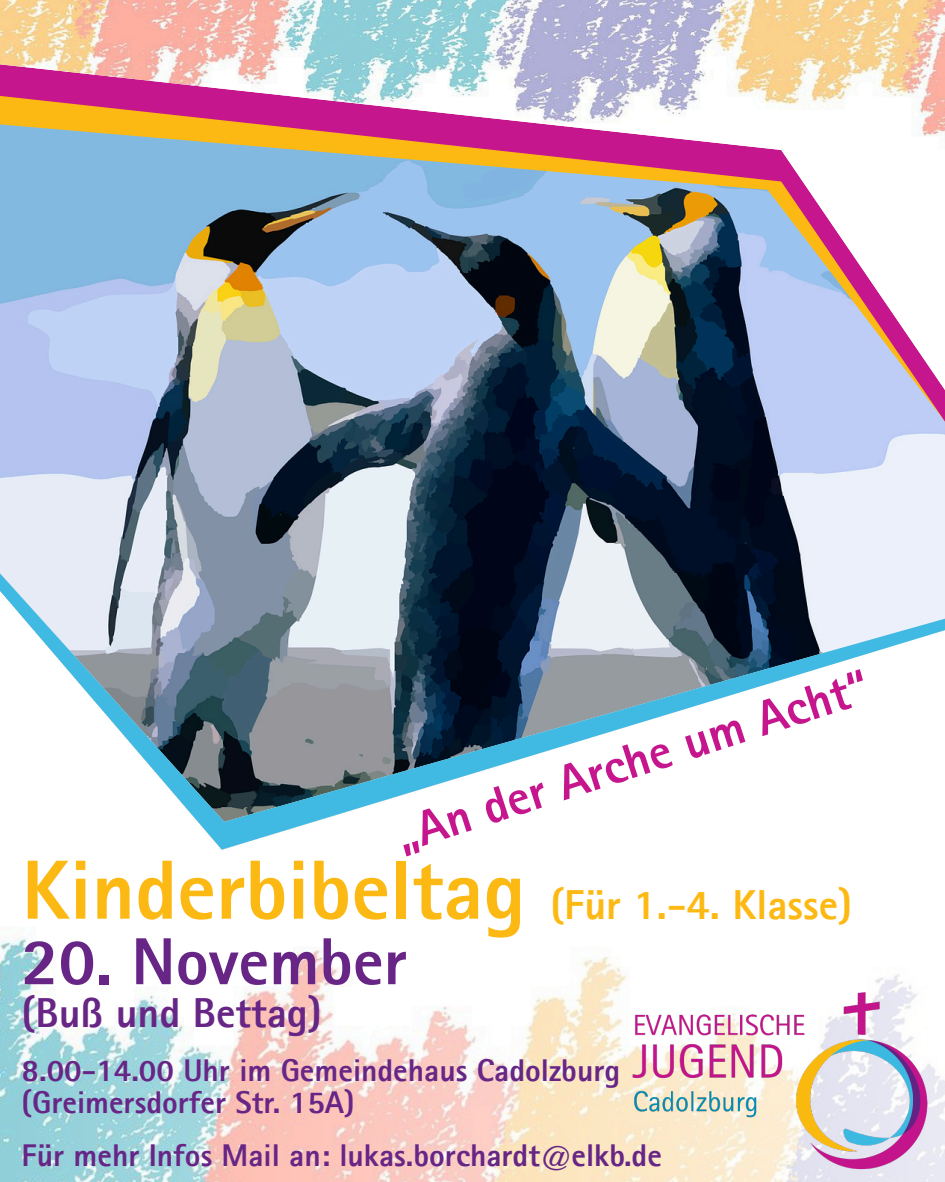
<style>
.page{position:relative;width:945px;height:1182px;background:#fff}
.page>*{position:absolute;margin:0;border:0;box-sizing:border-box;transform-origin:0 0}
.t1{font:800 84px "Agfa Rotis Sans Serif";color:#fdb913}
.t2{font:800 66.5px "Agfa Rotis Sans Serif";color:#672686}
.t3{font:800 49px "Agfa Rotis Sans Serif";color:#c6168d}
.t4{font:800 42px "Agfa Rotis Sans Serif";color:#fdb913}
.t5{font:800 42px "Agfa Rotis Sans Serif";color:#672686}
.t6{font:800 31.5px "Agfa Rotis Sans Serif";color:#672686}
</style>
<div class="page">
<img style="left:0;top:421px;width:945px;height:152px">
<svg style="left:0;top:573px;width:945px;height:18px;background:#8e99a7"></svg>
<img style="left:0;top:591px;width:945px;height:590px">
<svg style="left:0;top:390px;width:945px;height:31px;background:#7d8dac"></svg>
<img style="left:0;top:0;width:945px;height:390px">
<img style="left:616px;top:970px;width:329px;height:211px">
<p class="t3" style="left:392px;top:820px;width:496px;rotate:-18deg">„An der Arche um Acht“</p>
<p class="t1" style="left:22px;top:860px;width:505px">Kinderbibeltag</p>
<p class="t4" style="left:550px;top:889px;width:303px">(Für 1.-4. Klasse)</p>
<p class="t2" style="left:22px;top:938px;width:387px">20. November</p>
<p class="t5" style="left:22px;top:998px;width:302px">(Buß und Bettag)</p>
<p class="t6" style="left:22px;top:1058px;width:600px">8.00-14.00 Uhr im Gemeindehaus Cadolzburg</p>
<p class="t6" style="left:22px;top:1091px;width:335px">(Greimersdorfer Str. 15A)</p>
<p class="t6" style="left:22px;top:1144px;width:642px">Für mehr Infos Mail an: lukas.borchardt@elkb.de</p>
</div>
